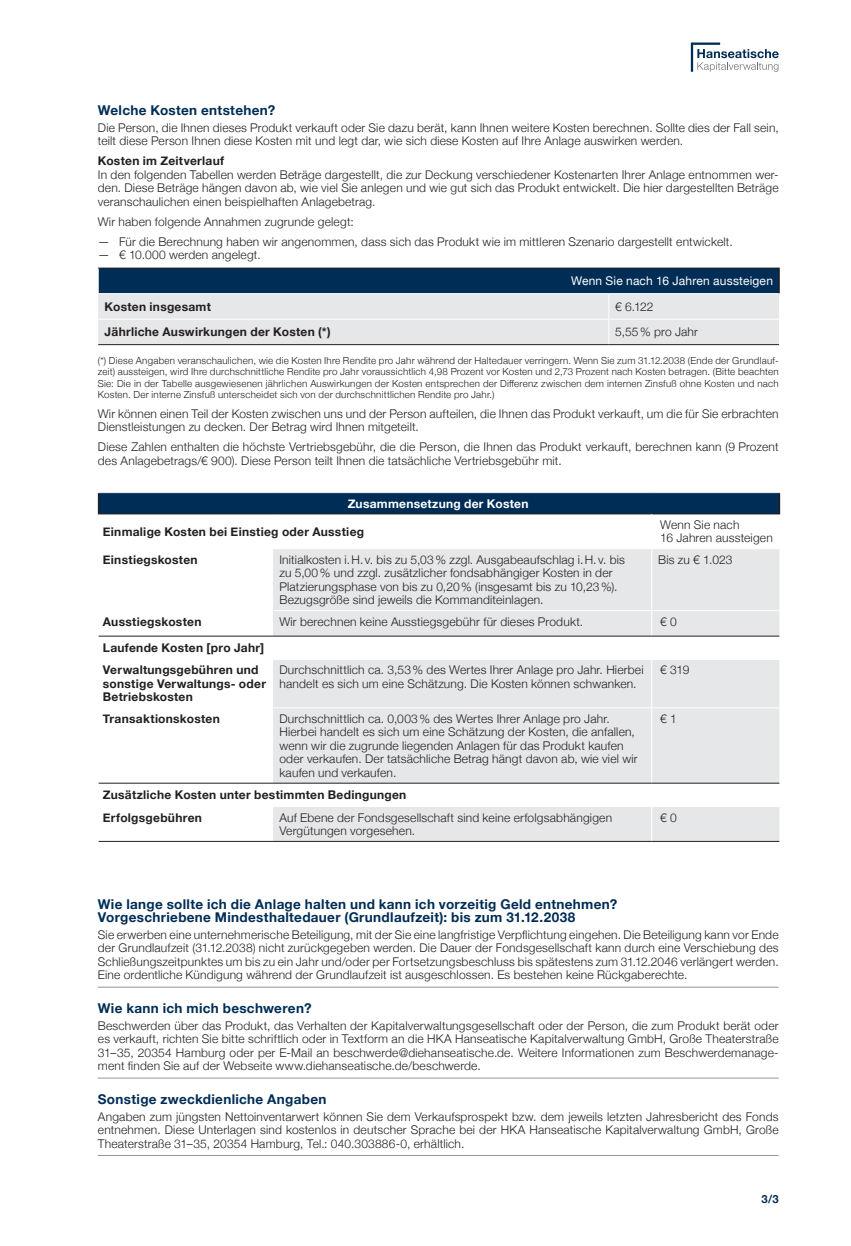
<style>
.page{position:relative;width:851px;height:1246px;background:#fff}
.page>*{position:absolute;margin:0;border:0;box-sizing:border-box;transform-origin:0 0}
.t1{font:700 13.5px/13.5px "Helvetica Neue";letter-spacing:.025em;color:#002d56}
.t2{font:300 12px/13.5px "Helvetica Neue";letter-spacing:.015em;color:#231f20}
.t3{font:700 12px/22.4px "Helvetica Neue";letter-spacing:.025em;color:#231f20}
.t4{font:12px "Helvetica Neue";letter-spacing:.015em;color:#fff}
.t5{font:700 12px "Helvetica Neue";letter-spacing:.025em;color:#fff}
.t6{font:700 11.25px "Helvetica Neue";color:#002d56}
.t7{font:300 9.75px/11.2px "Helvetica Neue";letter-spacing:.02em;color:#231f20;text-align:justify}
</style>
<div class="page">
<svg style="left:98px;top:268px;width:681px;height:77px;background:#9baab8"></svg>
<hr style="left:98px;top:344px;width:510px;height:1px;background:#231f20">
<hr style="left:608px;top:344px;width:170px;height:1px;background:#231f20">
<svg style="left:690px;top:43px;width:88px;height:29px"></svg>
<hr style="left:98px;top:987px;width:680px;height:1px;background:#939598">
<hr style="left:98px;top:1078px;width:680px;height:1px;background:#939598">
<hr style="left:98px;top:1155px;width:680px;height:1px;background:#939598">
<div style="left:99px;top:493px;width:680px;height:21px;background:#002d56"></div>
<svg style="left:273px;top:549px;width:506px;height:292px;fill:#e6e7e9"></svg>
<hr style="left:98px;top:514px;width:175px;height:1px;background:#231f20">
<hr style="left:273px;top:514px;width:378px;height:1px;background:#231f20">
<hr style="left:651px;top:514px;width:129px;height:1px;background:#231f20">
<hr style="left:273px;top:610px;width:378px;height:1px;background:#fff">
<hr style="left:651px;top:610px;width:128px;height:1px;background:#fff">
<hr style="left:273px;top:659px;width:378px;height:1px;background:#fff">
<hr style="left:651px;top:659px;width:128px;height:1px;background:#fff">
<hr style="left:273px;top:707px;width:378px;height:1px;background:#fff">
<hr style="left:651px;top:707px;width:128px;height:1px;background:#fff">
<hr style="left:273px;top:806px;width:378px;height:1px;background:#fff">
<hr style="left:651px;top:806px;width:128px;height:1px;background:#fff">
<svg style="left:98px;top:493px;width:1px;height:21px"></svg>
<hr style="left:778px;top:493px;width:2px;height:21px;background:#231f20">
<hr style="left:651px;top:514px;width:1px;height:34px;background:#fff">
<hr style="left:651px;top:549px;width:1px;height:61px;background:#fff">
<svg style="left:651px;top:611px;width:1px;height:25px"></svg>
<hr style="left:651px;top:660px;width:1px;height:47px;background:#fff">
<hr style="left:651px;top:708px;width:1px;height:75px;background:#fff">
<hr style="left:651px;top:807px;width:1px;height:34px;background:#fff">
<hr style="left:99px;top:841px;width:174px;height:1px;background:#231f20">
<hr style="left:273px;top:841px;width:378px;height:1px;background:#231f20">
<hr style="left:651px;top:841px;width:128px;height:1px;background:#231f20">
<hr style="left:99px;top:783px;width:174px;height:1px;background:#231f20">
<hr style="left:273px;top:783px;width:378px;height:1px;background:#231f20">
<hr style="left:651px;top:783px;width:128px;height:1px;background:#231f20">
<hr style="left:99px;top:636px;width:174px;height:1px;background:#231f20">
<hr style="left:273px;top:636px;width:378px;height:1px;background:#231f20">
<hr style="left:651px;top:636px;width:128px;height:1px;background:#231f20">
<p class="t1" style="left:98px;top:104px;width:179px">Welche Kosten entstehen?</p>
<p class="t2" style="left:98px;top:120px;width:682px">Die Person, die Ihnen dieses Produkt verkauft oder Sie dazu berät, kann Ihnen weitere Kosten berechnen. Sollte dies der Fall sein, teilt diese Person Ihnen diese Kosten mit und legt dar, wie sich diese Kosten auf Ihre Anlage auswirken werden.</p>
<p class="t3" style="left:98px;top:150px;width:128px">Kosten im Zeitverlauf</p>
<p class="t2" style="left:98px;top:167px;width:682px;text-align:justify">In den folgenden Tabellen werden Beträge dargestellt, die zur Deckung verschiedener Kostenarten Ihrer Anlage entnommen wer&shy;den. Diese Beträge hängen davon ab, wie viel Sie anlegen und wie gut sich das Produkt entwickelt. Die hier dargestellten Beträge veranschaulichen einen beispielhaften Anlagebetrag.</p>
<p class="t2" style="left:98px;top:214px;width:257px">Wir haben folgende Annahmen zugrunde gelegt:</p>
<p class="t2" style="left:98px;top:234px;width:636px">— Für die Berechnung haben wir angenommen, dass sich das Produkt wie im mittleren Szenario dargestellt entwickelt.</p>
<p class="t2" style="left:98px;top:247px;width:164px">— € 10.000 werden angelegt.</p>
<p class="t4" style="left:571px;top:272px;width:203px">Wenn Sie nach 16 Jahren aussteigen</p>
<p class="t3" style="left:105px;top:295px;width:108px">Kosten insgesamt</p>
<p class="t2" style="left:615px;top:299px;width:40px">€ 6.122</p>
<p class="t3" style="left:105px;top:321px;width:227px">Jährliche Auswirkungen der Kosten (*)</p>
<p class="t2" style="left:615px;top:324px;width:84px">5,55% pro Jahr</p>
<p class="t7" style="left:98px;top:354px;width:682px">(*) Diese Angaben veranschaulichen, wie die Kosten Ihre Rendite pro Jahr während der Haltedauer verringern. Wenn Sie zum 31.12.2038 (Ende der Grundlauf&shy;zeit) aussteigen, wird Ihre durchschnittliche Rendite pro Jahr voraussichtlich 4,98 Prozent vor Kosten und 2,73 Prozent nach Kosten betragen. (Bitte beachten Sie: Die in der Tabelle ausgewiesenen jährlichen Auswirkungen der Kosten entsprechen der Differenz zwischen dem internen Zinsfuß ohne Kosten und nach Kosten. Der interne Zinsfuß unterscheidet sich von der durchschnittlichen Rendite pro Jahr.)</p>
<p class="t2" style="left:98px;top:406px;width:682px">Wir können einen Teil der Kosten zwischen uns und der Person aufteilen, die Ihnen das Produkt verkauft, um die für Sie erbrachten<br>Dienstleistungen zu decken. Der Betrag wird Ihnen mitgeteilt.</p>
<p class="t2" style="left:98px;top:439px;width:682px">Diese Zahlen enthalten die höchste Vertriebsgebühr, die die Person, die Ihnen das Produkt verkauft, berechnen kann (9 Prozent des Anlagebetrags/€ 900). Diese Person teilt Ihnen die tatsächliche Vertriebsgebühr mit.</p>
<p class="t5" style="left:347px;top:494px;width:182px">Zusammensetzung der Kosten</p>
<p class="t3" style="left:103px;top:520px;width:263px">Einmalige Kosten bei Einstieg oder Ausstieg</p>
<p class="t2" style="left:660px;top:517px;width:114px">Wenn Sie nach<br>16 Jahren aussteigen</p>
<p class="t3" style="left:103px;top:549px;width:96px">Einstiegskosten</p>
<p class="t2" style="left:279px;top:552px;width:347px">Initialkosten i.H. v. bis zu 5,03% zzgl. Ausgabeaufschlag i.H. v. bis zu 5,00% und zzgl. zusätzlicher fondsabhängiger Kosten in der Platzierungsphase von bis zu 0,20% (insgesamt bis zu 10,23%).<br>Bezugsgröße sind jeweils die Kommanditeinlagen.</p>
<p class="t2" style="left:658px;top:552px;width:76px">Bis zu € 1.023</p>
<p class="t3" style="left:103px;top:610px;width:100px">Ausstiegskosten</p>
<p class="t2" style="left:279px;top:614px;width:305px">Wir berechnen keine Ausstiegsgebühr für dieses Produkt.</p>
<p class="t2" style="left:660px;top:614px;width:18px">€ 0</p>
<p class="t3" style="left:103px;top:637px;width:163px">Laufende Kosten [pro Jahr]<br>Verwaltungsgebühren und</p>
<p class="t3" style="left:103px;top:677px;width:165px;line-height:13.5px">sonstige Verwaltungs- oder<br>Betriebskosten</p>
<p class="t2" style="left:279px;top:662px;width:365px">Durchschnittlich ca. 3,53% des Wertes Ihrer Anlage pro Jahr. Hierbei handelt es sich um eine Schätzung. Die Kosten können schwanken.</p>
<p class="t2" style="left:660px;top:662px;width:31px">€ 319</p>
<p class="t3" style="left:103px;top:708px;width:118px">Transaktionskosten</p>
<p class="t2" style="left:279px;top:711px;width:359px">Durchschnittlich ca. 0,003% des Wertes Ihrer Anlage pro Jahr.<br>Hierbei handelt es sich um eine Schätzung der Kosten, die anfallen, wenn wir die zugrunde liegenden Anlagen für das Produkt kaufen oder verkaufen. Der tatsächliche Betrag hängt davon ab, wie viel wir kaufen und verkaufen.</p>
<p class="t2" style="left:660px;top:711px;width:18px">€ 1</p>
<p class="t3" style="left:103px;top:784px;width:305px">Zusätzliche Kosten unter bestimmten Bedingungen<br>Erfolgsgebühren</p>
<p class="t2" style="left:279px;top:810px;width:334px">Auf Ebene der Fondsgesellschaft sind keine erfolgsabhängigen<br>Vergütungen vorgesehen.</p>
<p class="t2" style="left:660px;top:810px;width:18px">€ 0</p>
<p class="t1" style="left:98px;top:897px;width:521px">Wie lange sollte ich die Anlage halten und kann ich vorzeitig Geld entnehmen?<br>Vorgeschriebene Mindesthaltedauer (Grundlaufzeit): bis zum 31.12.2038</p>
<p class="t2" style="left:98px;top:927px;width:682px;text-align:justify">Sie erwerben eine unternehmerische Beteiligung, mit der Sie eine langfristige Verpflichtung eingehen. Die Beteiligung kann vor Ende der Grundlaufzeit (31.12.2038) nicht zurückgegeben werden. Die Dauer der Fondsgesellschaft kann durch eine Verschiebung des Schließungszeitpunktes um bis zu ein Jahr und/oder per Fortsetzungsbeschluss bis spätestens zum 31.12.2046 verlängert werden.<br>Eine ordentliche Kündigung während der Grundlaufzeit ist ausgeschlossen. Es bestehen keine Rückgaberechte.</p>
<p class="t1" style="left:98px;top:1002px;width:215px">Wie kann ich mich beschweren?</p>
<p class="t2" style="left:98px;top:1018px;width:682px;text-align:justify">Beschwerden über das Produkt, das Verhalten der Kapitalverwaltungsgesellschaft oder der Person, die zum Produkt berät oder es verkauft, richten Sie bitte schriftlich oder in Textform an die HKA Hanseatische Kapitalverwaltung GmbH, Große Theaterstraße 31–35, 20354 Hamburg oder per E-Mail an beschwerde@diehanseatische.de. Weitere Informationen zum Beschwerdemanage&shy;ment finden Sie auf der Webseite www.diehanseatische.de/beschwerde.</p>
<p class="t1" style="left:98px;top:1093px;width:230px">Sonstige zweckdienliche Angaben</p>
<p class="t2" style="left:98px;top:1109px;width:682px;text-align:justify">Angaben zum jüngsten Nettoinventarwert können Sie dem Verkaufsprospekt bzw. dem jeweils letzten Jahresbericht des Fonds entnehmen. Diese Unterlagen sind kostenlos in deutscher Sprache bei der HKA Hanseatische Kapitalverwaltung GmbH, Große Theaterstraße 31–35, 20354 Hamburg, Tel.: 040.303886-0, erhältlich.</p>
<p class="t6" style="left:761px;top:1190px;width:19px">3/3</p>
</div>
